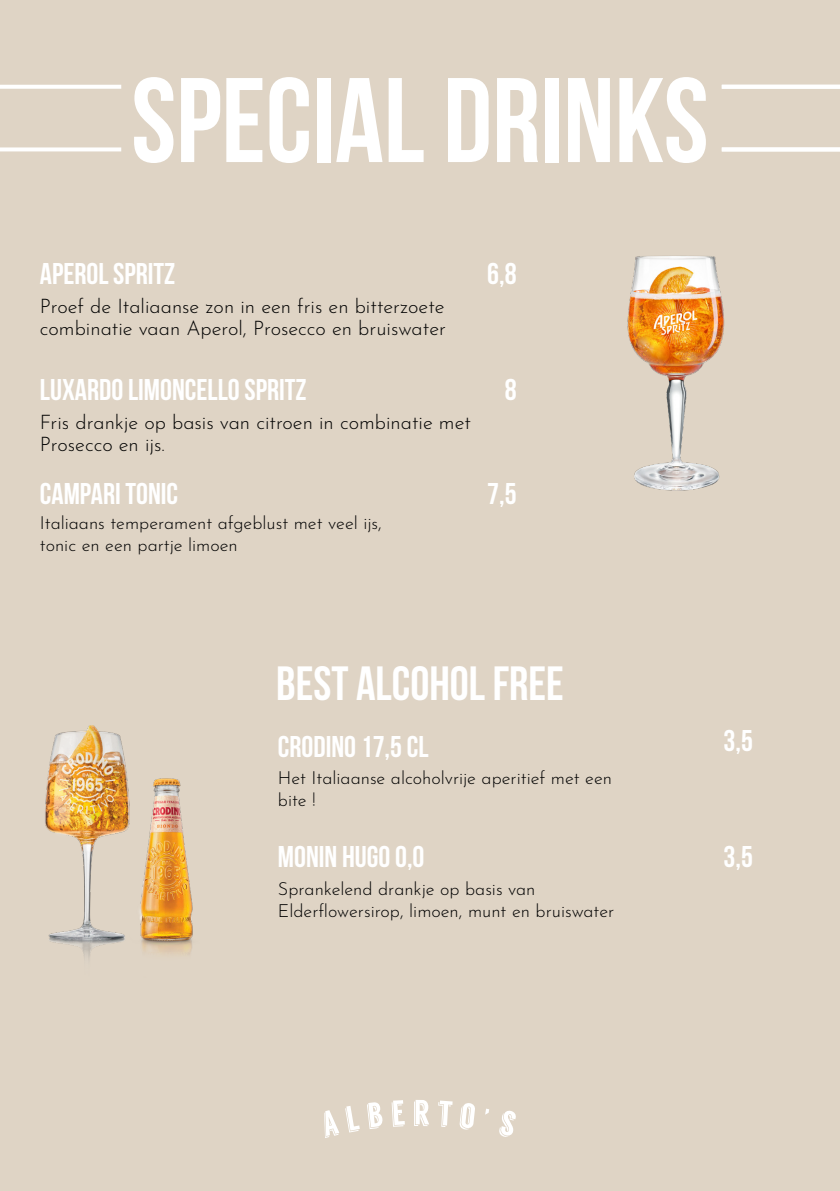
<style>
.page{position:relative;width:840px;height:1191px;background:#fff}
.page>*{position:absolute;margin:0;border:0;box-sizing:border-box;transform-origin:0 0}
.t1{font:700 120px "Bebas Neue";color:#fff}
.t2{font:700 48px "Bebas Neue";color:#fff}
.t3{font:700 30px "Bebas Neue";color:#fff}
.t4{font:100 20px/22px "Josefin Sans";color:#000}
.t5{font:100 18px "Josefin Sans";color:#000}
</style>
<div class="page">
<div style="left:0;top:0;width:839px;height:1191px;background:#dfd4c5"></div>
<svg style="left:0;top:85px;width:121px;height:4px"></svg>
<svg style="left:0;top:147px;width:121px;height:4px"></svg>
<svg style="left:485px;top:1108px;width:4px;height:6px"></svg>
<svg style="left:324px;top:1110px;width:15px;height:28px"></svg>
<svg style="left:345px;top:1105px;width:14px;height:27px"></svg>
<svg style="left:366px;top:1102px;width:16px;height:27px"></svg>
<svg style="left:391px;top:1100px;width:13px;height:26px"></svg>
<svg style="left:414px;top:1099px;width:15px;height:27px"></svg>
<svg style="left:438px;top:1100px;width:14px;height:27px"></svg>
<svg style="left:459px;top:1102px;width:16px;height:27px"></svg>
<svg style="left:498px;top:1110px;width:18px;height:27px"></svg>
<img style="left:30px;top:714px;width:182px;height:276px">
<img style="left:541px;top:193px;width:268px;height:358px">
<hr style="left:721px;top:85px;width:118px;height:4px;background:#fff">
<svg style="left:721px;top:147px;width:118px;height:4px"></svg>
<p class="t1" style="left:131px;top:55px;width:578px">SPECIAL DRINKS</p>
<p class="t3" style="left:40px;top:257px;width:137px">APEROL SPRITZ</p>
<p class="t3" style="left:487px;top:257px;width:31px">6,8</p>
<p class="t4" style="left:40px;top:293px;width:407px">Proef de Italiaanse zon in een fris en bitterzoete combinatie vaan Aperol, Prosecco en bruiswater</p>
<p class="t3" style="left:40px;top:373px;width:268px">LUXARDO LIMONCELLO SPRITZ</p>
<p class="t3" style="left:504px;top:373px;width:13px">8</p>
<p class="t4" style="left:40px;top:409px;width:432px">Fris drankje op basis van citroen in combinatie met</p>
<p class="t4" style="left:40px;top:431px;width:126px">Prosecco en ijs.</p>
<p class="t3" style="left:40px;top:477px;width:140px">CAMPARI TONIC</p>
<p class="t3" style="left:487px;top:477px;width:31px">7,5</p>
<p class="t5" style="left:40px;top:509px;width:343px">Italiaans temperament afgeblust met veel ijs,</p>
<p class="t5" style="left:40px;top:531px;width:199px">tonic en een partje limoen</p>
<p class="t2" style="left:276px;top:657px;width:289px">BEST ALCOHOL FREE</p>
<p class="t3" style="left:278px;top:730px;width:152px">CRODINO 17,5 CL</p>
<p class="t3" style="left:723px;top:724px;width:31px">3,5</p>
<p class="t5" style="left:278px;top:764px;width:335px">Het Italiaanse alcoholvrije aperitief met een</p>
<p class="t5" style="left:278px;top:786px;width:39px">bite !</p>
<p class="t3" style="left:278px;top:840px;width:148px">MONIN HUGO 0,0</p>
<p class="t5" style="left:278px;top:875px;width:259px">Sprankelend drankje op basis van</p>
<p class="t5" style="left:278px;top:897px;width:338px">Elderflowersirop, limoen, munt en bruiswater</p>
<p class="t3" style="left:723px;top:840px;width:31px">3,5</p>
</div>
